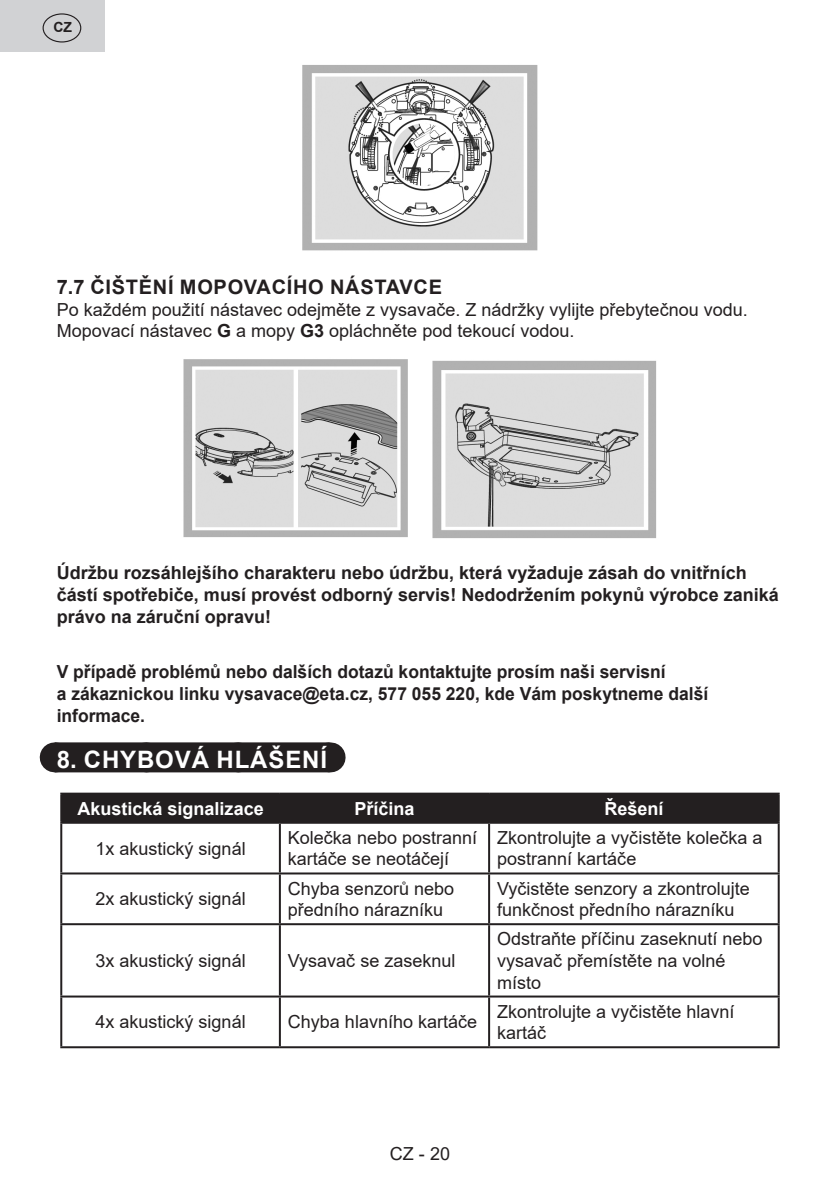
<style>
.page{position:relative;width:840px;height:1191px;background:#fff}
.page>*{position:absolute;margin:0;border:0;box-sizing:border-box;transform-origin:0 0}
.Grafický_nadpis_ETA{font:700 24px "Arial";letter-spacing:.035em;color:#fff}
._2_Podnadpis{font:700 20px "Arial";letter-spacing:.035em;color:#231f20}
._3_Text{font:18px/21.6px "Arial";color:#231f20}
.Normální{font:700 18px/22px "Arial";color:#231f20}
._4_Tučný_text{font:700 18px/22px "Arial";color:#231f20}
._3_Text-2{font:700 18px "Arial";color:#fff}
.t1{font:700 14px "Arial";color:#231f20}
.s1{font-weight:700}
</style>
<div class="page">
<div style="left:0;top:0;width:104px;height:51px;background:#d1d2d4"></div>
<div style="left:43px;top:13px;width:38px;height:30px;border:1px solid #231f20;border-radius:50%"></div>
<div style="left:55px;top:742px;width:274px;height:30px;background:#231f20"></div>
<svg style="left:146px;top:742px;width:137px;height:1px"></svg>
<hr style="left:329px;top:742px;width:1px;height:30px;background:#231f20">
<img style="left:302px;top:65px;width:236px;height:186px">
<img style="left:183px;top:359px;width:225px;height:179px">
<img style="left:432px;top:360px;width:225px;height:178px">
<div style="left:62px;top:794px;width:715px;height:27px;background:#231f20"></div>
<hr style="left:60px;top:792px;width:220px;height:2px;background:#231f20">
<hr style="left:60px;top:794px;width:2px;height:27px;background:#231f20">
<hr style="left:280px;top:792px;width:209px;height:2px;background:#231f20">
<hr style="left:279px;top:794px;width:2px;height:27px;background:#231f20">
<hr style="left:489px;top:792px;width:290px;height:2px;background:#231f20">
<hr style="left:488px;top:794px;width:2px;height:27px;background:#231f20">
<hr style="left:777px;top:794px;width:2px;height:27px;background:#231f20">
<hr style="left:60px;top:821px;width:220px;height:2px;background:#231f20">
<hr style="left:60px;top:823px;width:2px;height:49px;background:#231f20">
<hr style="left:280px;top:821px;width:209px;height:2px;background:#231f20">
<hr style="left:279px;top:823px;width:2px;height:49px;background:#231f20">
<hr style="left:489px;top:821px;width:290px;height:2px;background:#231f20">
<hr style="left:488px;top:823px;width:2px;height:49px;background:#231f20">
<hr style="left:777px;top:823px;width:2px;height:49px;background:#231f20">
<hr style="left:60px;top:872px;width:220px;height:2px;background:#231f20">
<hr style="left:60px;top:874px;width:2px;height:49px;background:#231f20">
<hr style="left:280px;top:872px;width:209px;height:2px;background:#231f20">
<hr style="left:279px;top:874px;width:2px;height:49px;background:#231f20">
<hr style="left:489px;top:872px;width:290px;height:2px;background:#231f20">
<hr style="left:488px;top:874px;width:2px;height:49px;background:#231f20">
<hr style="left:777px;top:874px;width:2px;height:49px;background:#231f20">
<hr style="left:60px;top:923px;width:220px;height:2px;background:#231f20">
<hr style="left:60px;top:925px;width:2px;height:70px;background:#231f20">
<hr style="left:280px;top:923px;width:209px;height:2px;background:#231f20">
<hr style="left:279px;top:925px;width:2px;height:70px;background:#231f20">
<hr style="left:489px;top:923px;width:290px;height:2px;background:#231f20">
<hr style="left:488px;top:925px;width:2px;height:70px;background:#231f20">
<hr style="left:777px;top:925px;width:2px;height:70px;background:#231f20">
<hr style="left:60px;top:995px;width:220px;height:2px;background:#231f20">
<hr style="left:60px;top:997px;width:2px;height:49px;background:#231f20">
<hr style="left:280px;top:995px;width:209px;height:2px;background:#231f20">
<hr style="left:279px;top:997px;width:2px;height:49px;background:#231f20">
<hr style="left:489px;top:995px;width:290px;height:2px;background:#231f20">
<hr style="left:488px;top:997px;width:2px;height:49px;background:#231f20">
<hr style="left:777px;top:997px;width:2px;height:49px;background:#231f20">
<hr style="left:60px;top:1046px;width:220px;height:2px;background:#231f20">
<hr style="left:280px;top:1046px;width:209px;height:2px;background:#231f20">
<hr style="left:489px;top:1046px;width:290px;height:2px;background:#231f20">
<p class="t1" style="left:53px;top:18px;width:20px">CZ</p>
<p class="_2_Podnadpis" style="left:57px;top:273px;width:386px">7.7 ČIŠTĚNÍ MOPOVACÍHO NÁSTAVCE</p>
<p class="_3_Text" style="left:57px;top:298px;width:692px">Po každém použití nástavec odejměte z vysavače. Z nádržky vylijte přebytečnou vodu.<br>Mopovací nástavec <span class="s1">G</span> a mopy <span class="s1">G3</span> opláchněte pod tekoucí vodou.</p>
<p class="Normální" style="left:57px;top:561px;width:723px">Údržbu rozsáhlejšího charakteru nebo údržbu, která vyžaduje zásah do vnitřních částí spotřebiče, musí provést odborný servis! Nedodržením pokynů výrobce zaniká právo na záruční opravu!</p>
<p class="_4_Tučný_text" style="left:57px;top:660px;width:652px">V případě problémů nebo dalších dotazů kontaktujte prosím naši servisní<br>a zákaznickou linku vysavace@eta.cz, 577 055 220, kde Vám poskytneme další informace.</p>
<p class="Grafický_nadpis_ETA" style="left:57px;top:742px;width:272px">8. CHYBOVÁ HLÁŠENÍ</p>
<p class="_3_Text-2" style="left:77px;top:795px;width:188px">Akustická signalizace</p>
<p class="_3_Text-2" style="left:354px;top:795px;width:62px">Příčina</p>
<p class="_3_Text-2" style="left:604px;top:795px;width:61px">Řešení</p>
<p class="_3_Text" style="left:95px;top:837px;width:152px">1x akustický signál</p>
<p class="_3_Text" style="left:288px;top:826px;width:191px">Kolečka nebo postranní kartáče se neotáčejí</p>
<p class="_3_Text" style="left:497px;top:826px;width:267px">Zkontrolujte a vyčistěte kolečka a postranní kartáče</p>
<p class="_3_Text" style="left:95px;top:888px;width:152px">2x akustický signál</p>
<p class="_3_Text" style="left:288px;top:877px;width:168px">Chyba senzorů nebo předního nárazníku</p>
<p class="_3_Text" style="left:497px;top:877px;width:254px">Vyčistěte senzory a zkontrolujte funkčnost předního nárazníku</p>
<p class="_3_Text" style="left:95px;top:949px;width:152px">3x akustický signál</p>
<p class="_3_Text" style="left:288px;top:949px;width:169px">Vysavač se zaseknul</p>
<p class="_3_Text" style="left:497px;top:928px;width:267px">Odstraňte příčinu zaseknutí nebo vysavač přemístěte na volné místo</p>
<p class="_3_Text" style="left:95px;top:1011px;width:152px">4x akustický signál</p>
<p class="_3_Text" style="left:288px;top:1011px;width:191px">Chyba hlavního kartáče</p>
<p class="_3_Text" style="left:497px;top:1000px;width:239px">Zkontrolujte a vyčistěte hlavní kartáč</p>
<p class="_3_Text" style="left:390px;top:1142px;width:62px">CZ - 20</p>
</div>
